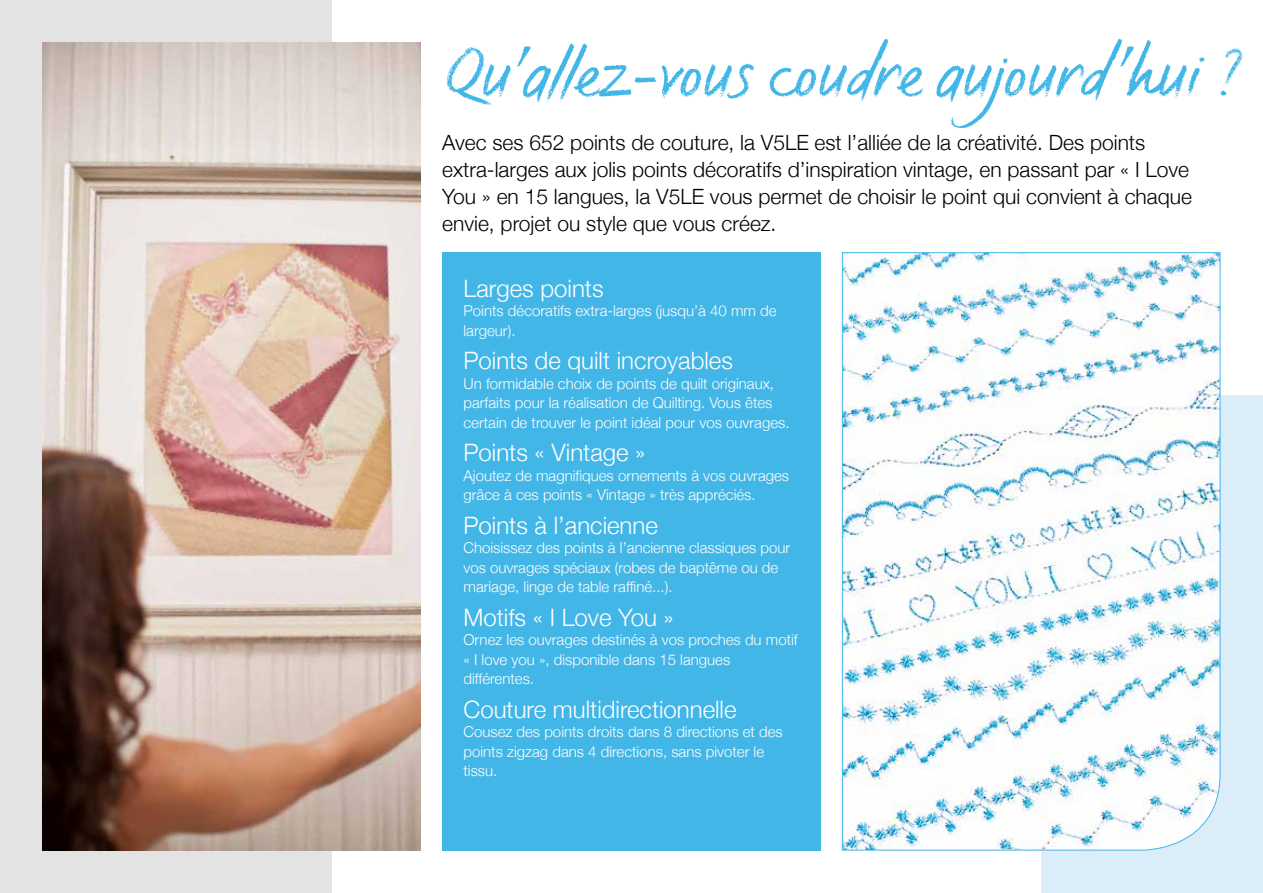
<style>
.page{position:relative;width:1263px;height:893px;background:#fff}
.page>*{position:absolute;margin:0;border:0;box-sizing:border-box;transform-origin:0 0}
.t1{font:66px "FS Sammy";letter-spacing:-.01em;color:#42b6e7}
.t2{font:300 24px "Helvetica Neue";color:#fff}
.t3{font:300 21px/27px "Helvetica Neue";color:#000}
.t4{font:300 15px/19.5px "Helvetica Neue";color:#fff}
</style>
<div class="page">
<div style="left:1042px;top:395px;width:221px;height:498px;background:#dcedfa"></div>
<div style="left:0;top:0;width:332px;height:893px;background:#e3e3e3"></div>
<svg style="left:842px;top:252px;width:379px;height:599px"></svg>
<img style="left:43px;top:43px;width:378px;height:807px">
<div style="left:442px;top:252px;width:379px;height:598px;background:#42b6e7"></div>
<h1 class="t1" style="left:442px;top:34px;width:794px">Qu’allez-vous coudre aujourd’hui ?</h1>
<p class="t3" style="left:442px;top:129px;width:751px">Avec ses 652 points de couture, la V5LE est l’alliée de la créativité. Des points extra‑larges aux jolis points décoratifs d’inspiration vintage, en passant par « I Love You » en 15 langues, la V5LE vous permet de choisir le point qui convient à chaque envie, projet ou style que vous créez.</p>
<h2 class="t2" style="left:463px;top:274px;width:142px">Larges points</h2>
<p class="t4" style="left:463px;top:301px;width:315px">Points décoratifs extra-larges (jusqu’à 40 mm de largeur).</p>
<h2 class="t2" style="left:463px;top:346px;width:271px">Points de quilt incroyables</h2>
<p class="t4" style="left:463px;top:373px;width:327px">Un formidable choix de points de quilt originaux, parfaits pour la réalisation de Quilting. Vous êtes certain de trouver le point idéal pour vos ouvrages.</p>
<h2 class="t2" style="left:463px;top:438px;width:183px">Points « Vintage »</h2>
<p class="t4" style="left:463px;top:465px;width:327px">Ajoutez de magnifiques ornements à vos ouvrages grâce à ces points « Vintage » très appréciés.</p>
<h2 class="t2" style="left:463px;top:510px;width:196px">Points à l’ancienne</h2>
<p class="t4" style="left:463px;top:538px;width:328px">Choisissez des points à l’ancienne classiques pour vos ouvrages spéciaux (robes de baptême ou de mariage, linge de table raffiné...).</p>
<h2 class="t2" style="left:463px;top:602px;width:212px">Motifs « I Love You »</h2>
<p class="t4" style="left:463px;top:630px;width:336px">Ornez les ouvrages destinés à vos proches du motif « I love you », disponible dans 15 langues différentes.</p>
<h2 class="t2" style="left:463px;top:694px;width:274px">Couture multidirectionnelle</h2>
<p class="t4" style="left:463px;top:722px;width:321px">Cousez des points droits dans 8 directions et des points zigzag dans 4 directions, sans pivoter le tissu.</p>
</div>
